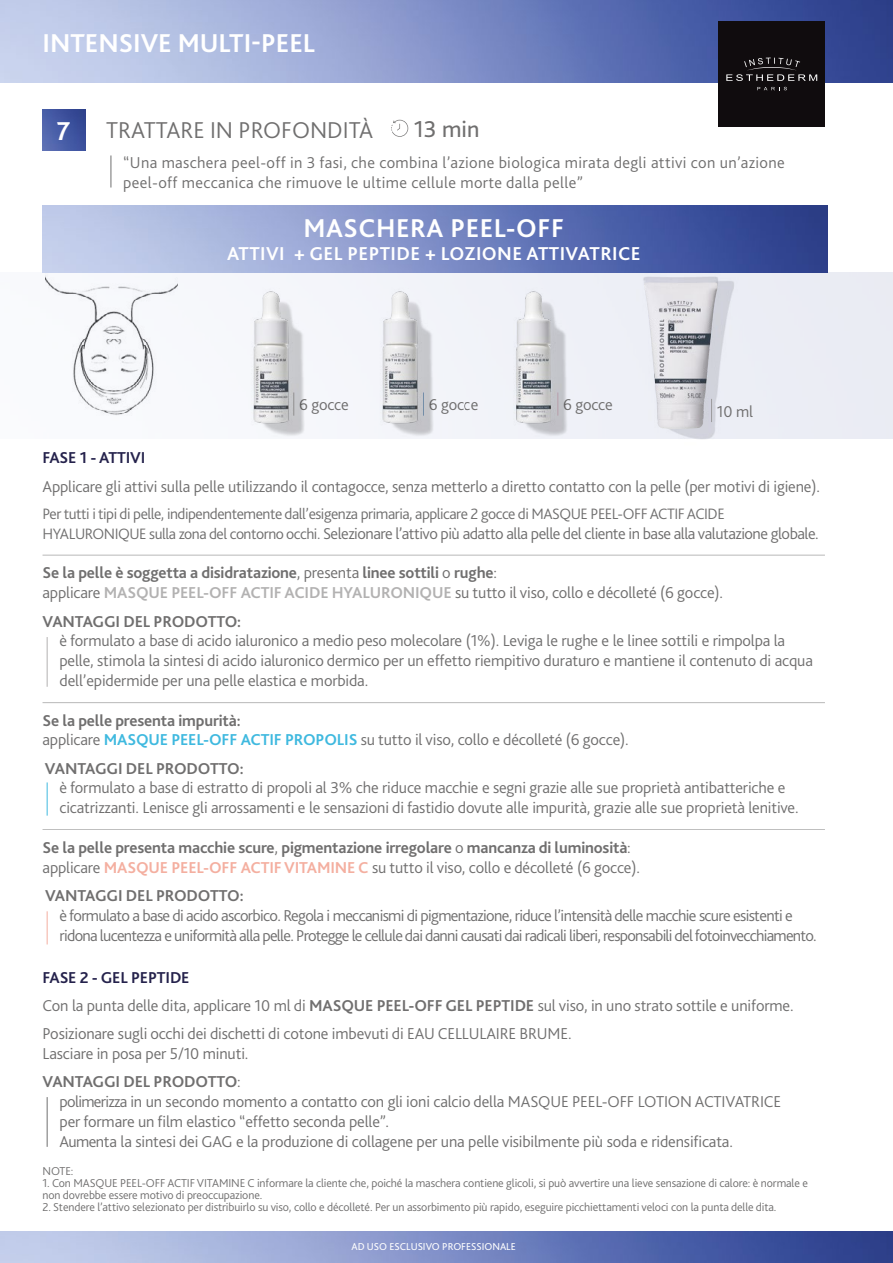
<style>
.page{position:relative;width:893px;height:1263px;background:#fff}
.page>*{position:absolute;margin:0;border:0;box-sizing:border-box;transform-origin:0 0}
.t1{font:700 27px "Bliss 2";color:#fff}
.t2{font:700 27px "Bliss 2";letter-spacing:.02em;color:#fff}
.t3{font:300 24px "Bliss 2";color:#706f6f}
.t4{font:24px "Bliss 2";color:#706f6f}
.t5{font:700 19.5px "Bliss 2";letter-spacing:.02em;color:#fff}
.t6{font:300 16.5px/19.8px "Bliss 2";letter-spacing:-.01em;color:#706f6f}
.t7{font:300 16.5px/19.8px "Bliss 2";letter-spacing:-.045em;color:#706f6f}
.t8{font:700 16.5px/19.8px "Bliss 2";letter-spacing:-.01em;color:#706f6f}
.t9{font:300 16.5px/19.8px "Bliss 2";letter-spacing:.02em;color:#706f6f}
.t10{font:300 16.5px "Bliss 2";letter-spacing:-.03em;color:#706f6f}
.t11{font:700 16.5px "Bliss 2";letter-spacing:-.01em;color:#25224c}
.t12{font:300 15.75px "Bliss 2";letter-spacing:-.03em;color:#706f6f}
.t13{font:300 12px/12px "Bliss 2";letter-spacing:-.01em;color:#706f6f}
.t14{font:10.5px "Bliss 2";color:#fff}
.s1{font-size:15.75px}
.s2{font-weight:700}
.s3{font-weight:700;color:#b3b2b2}
.s4{font-weight:700;color:#3fb9df}
.s5{font-weight:300}
.s6{color:#f4afa0}
.s7{font-weight:700;color:#25224c}
</style>
<div class="page">
<img style="left:0;top:0;width:893px;height:83px">
<hr style="left:111px;top:155px;width:1px;height:33px;background:#706f6f">
<img style="left:0;top:1232px;width:893px;height:31px">
<img style="left:42px;top:272px;width:851px;height:166px">
<img style="left:43px;top:109px;width:42px;height:42px">
<svg style="left:391px;top:120px;width:17px;height:17px"></svg>
<img style="left:43px;top:206px;width:784px;height:66px">
<hr style="left:43px;top:555px;width:782px;height:1px;background:#706f6f">
<hr style="left:43px;top:702px;width:782px;height:1px;background:#706f6f">
<hr style="left:43px;top:829px;width:782px;height:1px;background:#706f6f">
<hr style="left:47px;top:637px;width:1px;height:50px;background:#b3b2b2">
<hr style="left:47px;top:782px;width:1px;height:34px;background:#3fb9df">
<hr style="left:47px;top:911px;width:1px;height:33px;background:#f4afa0">
<hr style="left:47px;top:1097px;width:1px;height:50px;background:#706f6f">
<img style="left:625px;top:266px;width:121px;height:173px">
<img style="left:337px;top:275px;width:262px;height:163px">
<img style="left:643px;top:282px;width:75px;height:147px">
<img style="left:203px;top:275px;width:134px;height:163px">
<img style="left:892px;top:272px;width:1px;height:105px">
<div style="left:719px;top:21px;width:106px;height:106px;background:#100c0e"></div>
<svg style="left:757px;top:87px;width:30px;height:3px"></svg>
<svg style="left:726px;top:58px;width:91px;height:23px"></svg>
<h1 class="t1" style="left:43px;top:26px;width:274px">INTENSIVE MULTI-PEEL</h1>
<h1 class="t1" style="left:57px;top:115px;width:15px">7</h1>
<h2 class="t3" style="left:106px;top:115px;width:268px">TRATTARE IN PROFONDITÀ</h2>
<h2 class="t4" style="left:414px;top:114px;width:67px">13 min</h2>
<p class="t9" style="left:123px;top:152px;width:663px">“Una maschera peel-off in 3 fasi, che combina l’azione biologica mirata degli attivi con un’azione peel-off meccanica che rimuove le ultime cellule morte dalla pelle”</p>
<h1 class="t2" style="left:303px;top:211px;width:262px">MASCHERA PEEL-OFF</h1>
<p class="t5" style="left:227px;top:242px;width:415px">ATTIVI + GEL PEPTIDE + LOZIONE ATTIVATRICE</p>
<p class="t6" style="left:299px;top:395px;width:51px">6 gocce</p>
<p class="t6" style="left:429px;top:395px;width:51px">6 gocce</p>
<p class="t6" style="left:563px;top:395px;width:51px">6 gocce</p>
<p class="t6" style="left:717px;top:401px;width:38px">10 ml</p>
<p class="t11" style="left:43px;top:448px;width:104px">FASE 1 - ATTIVI</p>
<p class="t6" style="left:43px;top:476px;width:779px">Applicare gli attivi sulla pelle utilizzando il contagocce, senza metterlo a diretto contatto con la pelle (per motivi di igiene).</p>
<p class="t12" style="left:43px;top:504px;width:684px">Per tutti i tipi di pelle, indipendentemente dall’esigenza primaria, applicare 2 gocce di MASQUE PEEL-OFF ACTIF ACIDE</p>
<p class="t10" style="left:43px;top:523px;width:778px"><span class="s1">HYALURONIQUE sulla zona del contorno occhi.</span> Selezionare l’attivo più adatto alla pelle del cliente in base alla valutazione globale.</p>
<p class="t6" style="left:43px;top:563px;width:682px"><span class="s2">Se la pelle è soggetta a disidratazione</span>, presenta <span class="s2">linee sottili</span> o <span class="s2">rughe</span>:<br>applicare <span class="s3">MASQUE PEEL-OFF ACTIF ACIDE HYALURONIQUE</span> su tutto il viso, collo e décolleté (6 gocce).</p>
<p class="t8" style="left:43px;top:611px;width:200px">VANTAGGI DEL PRODOTTO:</p>
<p class="t6" style="left:60px;top:631px;width:755px">è formulato a base di acido ialuronico a medio peso molecolare (1%). Leviga le rughe e le linee sottili e rimpolpa la pelle, stimola la sintesi di acido ialuronico dermico per un effetto riempitivo duraturo e mantiene il contenuto di acqua dell’epidermide per una pelle elastica e morbida.</p>
<p class="t6" style="left:43px;top:710px;width:588px"><span class="s2">Se la pelle presenta impurità:<br></span>applicare <span class="s4">MASQUE PEEL-OFF ACTIF PROPOLIS</span> su tutto il viso, collo e décolleté (6 gocce).</p>
<p class="t8" style="left:45px;top:758px;width:200px">VANTAGGI DEL PRODOTTO:</p>
<p class="t6" style="left:60px;top:778px;width:741px">è formulato a base di estratto di propoli al 3% che riduce macchie e segni grazie alle sue proprietà antibatteriche e cicatrizzanti. Lenisce gli arrossamenti e le sensazioni di fastidio dovute alle impurità, grazie alle sue proprietà lenitive.</p>
<p class="t8" style="left:43px;top:837px;width:599px">Se la pelle presenta macchie scure<span class="s5">,</span> pigmentazione irregolare <span class="s5">o</span> mancanza di luminosità<span class="s5">: applicare</span> <span class="s6">MASQUE PEEL-OFF ACTIF VITAMINE C</span> <span class="s5">su tutto il viso, collo e décolleté (6 gocce).</span></p>
<p class="t8" style="left:45px;top:885px;width:200px">VANTAGGI DEL PRODOTTO:</p>
<p class="t7" style="left:60px;top:905px;width:759px">è formulato a base di acido ascorbico. Regola i meccanismi di pigmentazione, riduce l’intensità delle macchie scure esistenti e ridona lucentezza e uniformità alla pelle. Protegge le cellule dai danni causati dai radicali liberi, responsabili del fotoinvecchiamento.</p>
<p class="t6" style="left:43px;top:963px;width:752px;line-height:28.3px"><span class="s7">FASE 2 - GEL PEPTIDE<br></span>Con la punta delle dita, applicare 10 ml di <span class="s2">MASQUE PEEL-OFF GEL PEPTIDE</span> sul viso, in uno strato sottile e uniforme.<br>Posizionare sugli occhi dei dischetti di cotone imbevuti di EAU CELLULAIRE BRUME.</p>
<p class="t6" style="left:43px;top:1039px;width:207px;line-height:28.3px">Lasciare in posa per 5/10 minuti.<br><span class="s2">VANTAGGI DEL PRODOTTO</span>:</p>
<p class="t6" style="left:60px;top:1092px;width:723px">polimerizza in un secondo momento a contatto con gli ioni calcio della MASQUE PEEL-OFF LOTION ACTIVATRICE per formare un film elastico “effetto seconda pelle”.<br>Aumenta la sintesi dei GAG e la produzione di collagene per una pelle visibilmente più soda e ridensificata.</p>
<p class="t13" style="left:43px;top:1165px;width:33px">NOTE:</p>
<p class="t13" style="left:43px;top:1177px;width:767px">1. Con MASQUE PEEL-OFF ACTIF VITAMINE C informare la cliente che, poiché la maschera contiene glicoli, si può avvertire una lieve sensazione di calore: è normale e non dovrebbe essere motivo di preoccupazione.</p>
<p class="t13" style="left:43px;top:1201px;width:735px">2. Stendere l’attivo selezionato per distribuirlo su viso, collo e décolleté. Per un assorbimento più rapido, eseguire picchiettamenti veloci con la punta delle dita.</p>
<p class="t14" style="left:352px;top:1240px;width:166px">AD USO ESCLUSIVO PROFESSIONALE</p>
</div>
